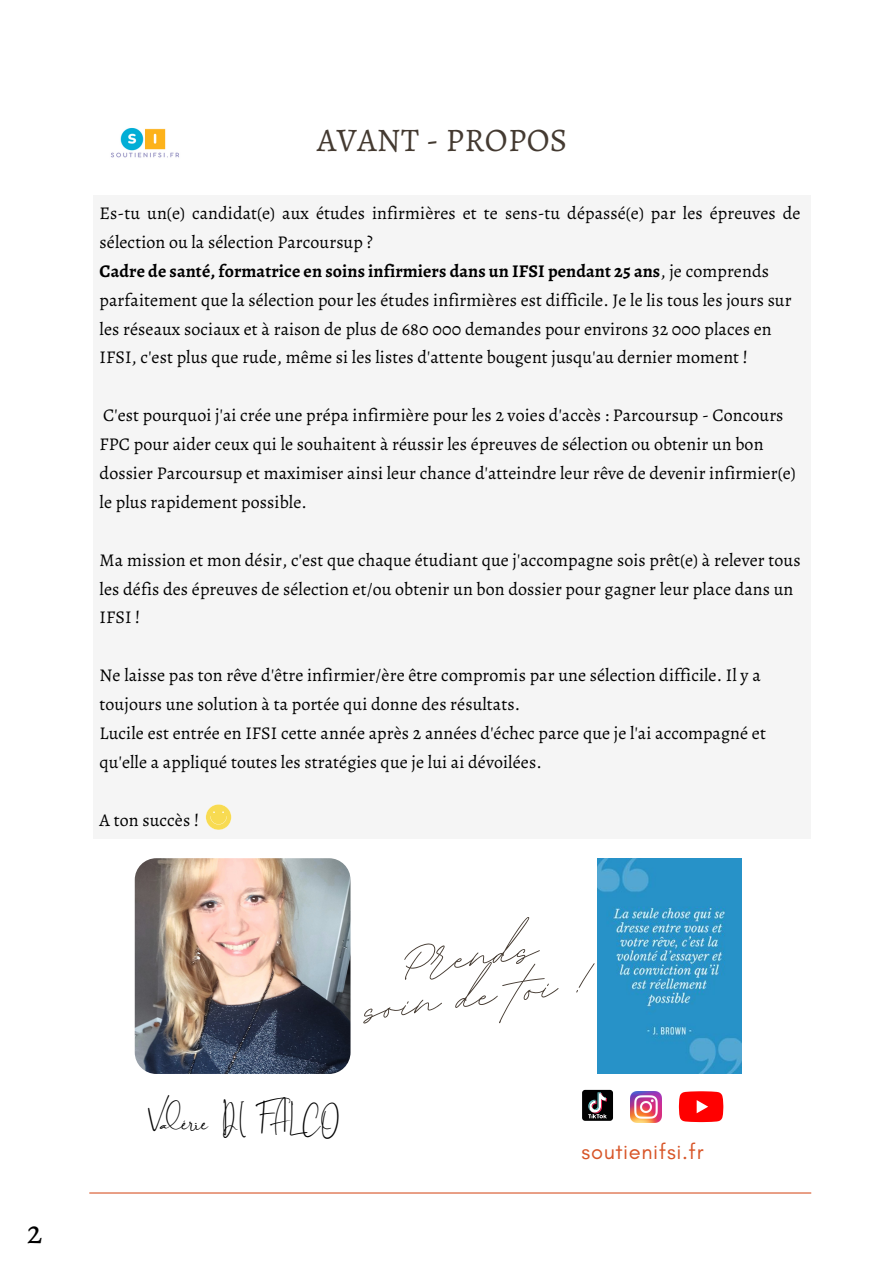
<style>
.page{position:relative;width:893px;height:1263px;background:#fff}
.page>*{position:absolute;margin:0;border:0;box-sizing:border-box;transform-origin:0 0}
.t1{font:80.55px "BD Script";color:#443a31}
.t2{font:33px "Alegreya";letter-spacing:.01em;color:#443a31}
.t3{font:33px "Alegreya";color:#000}
.t4{font:26.17px "Brilliant Signature 1";color:#000}
.t5{font:21.9px "Glacial Indifference";letter-spacing:.03em;color:#d85528}
.t6{font:17.92px/28.9px "Alegreya";letter-spacing:.005em;color:#000}
.s1{font-weight:700}
</style>
<div class="page">
<div style="left:93px;top:195px;width:718px;height:643px;background:#f5f5f5"></div>
<img style="left:135px;top:858px;width:215px;height:216px;border-radius:22px">
<hr style="left:89px;top:1192px;width:722px;height:1px;background:#d85528">
<img style="left:630px;top:1091px;width:31px;height:31px">
<img style="left:597px;top:858px;width:144px;height:216px">
<div style="left:582px;top:1090px;width:31px;height:31px;background:#010101;border-radius:3px"></div>
<svg style="left:588px;top:1092px;width:19px;height:26px"></svg>
<svg style="left:679px;top:1091px;width:44px;height:31px"></svg>
<svg style="left:206px;top:804px;width:25px;height:26px"></svg>
<img style="left:111px;top:128px;width:68px;height:30px">
<h2 class="t3" style="left:27px;top:1209px;width:17px">2</h2>
<h2 class="t2" style="left:317px;top:117px;width:251px">AVANT - PROPOS</h2>
<p class="t6" style="left:100px;top:199px;width:702px">Es-tu un(e) candidat(e) aux études infirmières et te sens-tu dépassé(e) par les épreuves de sélection ou la sélection Parcoursup ?<br><span class="s1">Cadre de santé, formatrice en soins infirmiers dans un IFSI pendant 25 ans</span>, je comprends parfaitement que la sélection pour les études infirmières est difficile. Je le lis tous les jours sur les réseaux sociaux et à raison de plus de 680 000 demandes pour environs 32 000 places en IFSI, c'est plus que rude, même si les listes d'attente bougent jusqu'au dernier moment !</p>
<p class="t6" style="left:100px;top:401px;width:697px">C'est pourquoi j'ai crée une prépa infirmière pour les 2 voies d'accès : Parcoursup - Concours FPC pour aider ceux qui le souhaitent à réussir les épreuves de sélection ou obtenir un bon dossier Parcoursup et maximiser ainsi leur chance d'atteindre leur rêve de devenir infirmier(e) le plus rapidement possible.</p>
<p class="t6" style="left:100px;top:545px;width:702px">Ma mission et mon désir, c'est que chaque étudiant que j'accompagne sois prêt(e) à relever tous les défis des épreuves de sélection et/ou obtenir un bon dossier pour gagner leur place dans un<br>IFSI !</p>
<p class="t6" style="left:100px;top:661px;width:668px">Ne laisse pas ton rêve d'être infirmier/ère être compromis par une sélection difficile. Il y a toujours une solution à ta portée qui donne des résultats.<br>Lucile est entrée en IFSI cette année après 2 années d'échec parce que je l'ai accompagné et qu'elle a appliqué toutes les stratégies que je lui ai dévoilées.</p>
<p class="t6" style="left:100px;top:805px;width:101px">A ton succès !</p>
<h1 class="t1" style="left:395px;top:911px;width:138px;rotate:-7deg">Prends</h1>
<h1 class="t1" style="left:357px;top:956px;width:225px;rotate:-7deg">soin de toi !</h1>
<h3 class="t4" style="left:144px;top:1110px;width:196px">Valérie DI FALCO</h3>
<p class="t5" style="left:581px;top:1138px;width:123px">soutienifsi.fr</p>
</div>
